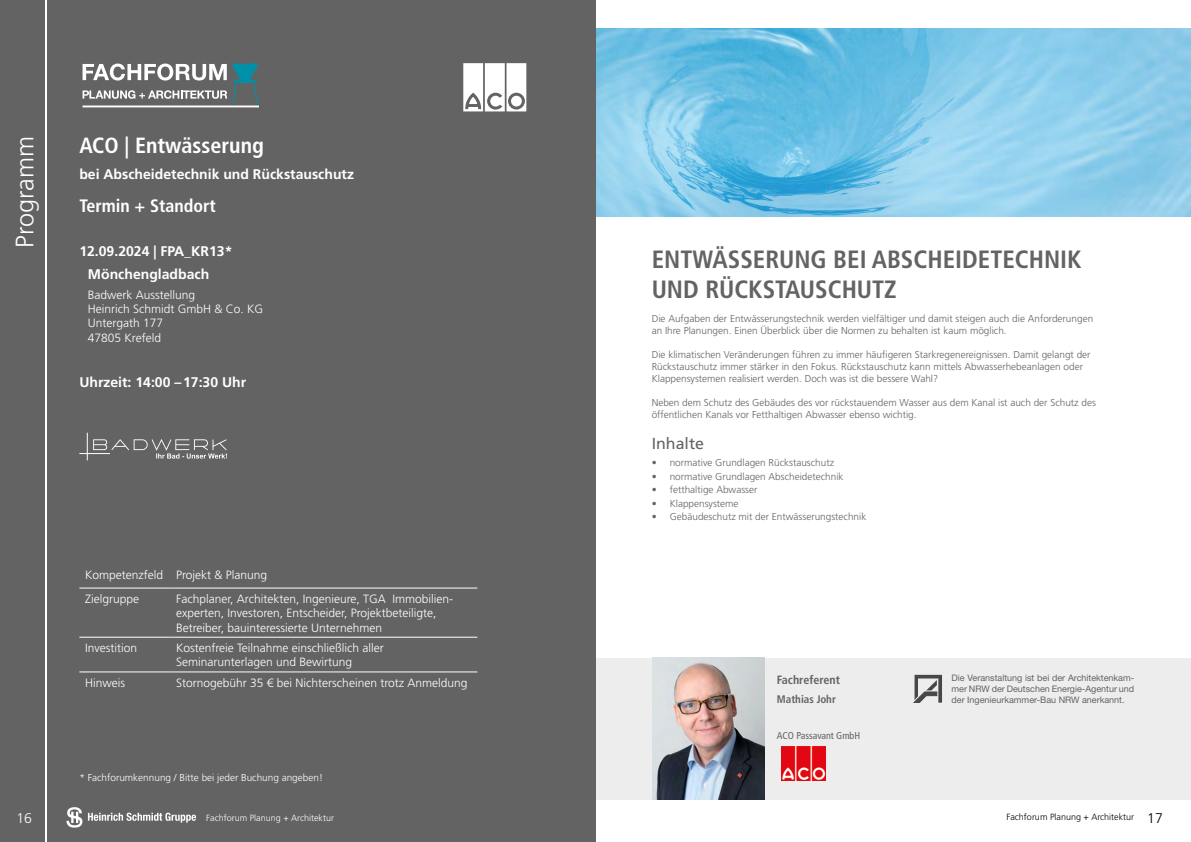
<style>
.page{position:relative;width:1191px;height:842px;background:#fff}
.page>*{position:absolute;margin:0;border:0;box-sizing:border-box;transform-origin:0 0}
.t1{font:300 25.2px "Frutiger LT Std";color:#fff}
.Seitentitel{font:700 condensed 25px/30px "Frutiger LT Std";color:#646363}
.Seitentitel_weiß_größer{font:700 condensed 22px "Frutiger LT Std";color:#fff}
.Seitentitel_weiß{font:700 condensed 18px "Frutiger LT Std";color:#fff}
.Fließtext{font:16px "Frutiger LT Std";color:#646363}
.Fließtext_Titel___Datum_weiß{font:700 14px "Frutiger LT Std";color:#fff}
.Seitentitel_weiß_größer-2{font:700 14px "Frutiger LT Std";color:#fff}
.t2{font:300 14px "Frutiger LT Std";color:#fff}
.Fließtext_weiß{font:300 12px/14.4px "Frutiger LT Std";color:#fff}
.Referent_Titel{font:700 condensed 12px "Frutiger LT Std";color:#646363}
.Referent{font:700 condensed 11px "Frutiger LT Std";color:#646363}
.Fließtext-2{font:300 10px/12px "Frutiger LT Std";color:#646363}
.Fließtext_weiß_Sternchen{font:300 10px "Frutiger LT Std";color:#fff}
.Firma{font:condensed 10px "Frutiger LT Std";color:#646363}
.t3{font:9px/10.8px "Helvetica Neue LT Std";color:#646363;text-align:justify}
.t4{font:300 9px "Frutiger LT Std";color:#000}
.t5{font:300 9px "Frutiger LT Std";color:#fff}
.s1{font-size:14px}
</style>
<div class="page">
<div style="left:595px;top:658px;width:596px;height:141px;background:#ededed"></div>
<div style="left:0;top:0;width:45px;height:842px;background:#646363"></div>
<img style="left:652px;top:658px;width:112px;height:141px">
<img style="left:781px;top:747px;width:44px;height:33px">
<img style="left:595px;top:28px;width:596px;height:189px">
<svg style="left:913px;top:675px;width:29px;height:28px"></svg>
<div style="left:47px;top:0;width:548px;height:842px;background:#646363"></div>
<svg style="left:66px;top:807px;width:130px;height:21px"></svg>
<svg style="left:87px;top:433px;width:140px;height:27px"></svg>
<hr style="left:79px;top:453px;width:31px;height:1px;background:#fff">
<svg style="left:463px;top:63px;width:63px;height:48px;background:#e2e2e2"></svg>
<hr style="left:79px;top:588px;width:91px;height:1px;background:#fff">
<hr style="left:170px;top:588px;width:307px;height:1px;background:#fff">
<hr style="left:79px;top:637px;width:91px;height:1px;background:#fff">
<hr style="left:170px;top:637px;width:307px;height:1px;background:#fff">
<hr style="left:79px;top:672px;width:91px;height:1px;background:#fff">
<hr style="left:170px;top:672px;width:307px;height:1px;background:#fff">
<svg style="left:83px;top:63px;width:175px;height:42px"></svg>
<hr style="left:83px;top:105px;width:176px;height:2px;background:#fff">
<h1 class="t1" style="left:10px;top:248px;width:113px;rotate:-90deg">Programm</h1>
<h3 class="t2" style="left:17px;top:810px;width:17px">16</h3>
<p class="Seitentitel_weiß_größer" style="left:79px;top:132px;width:186px">ACO | Entwässerung</p>
<p class="Seitentitel_weiß_größer-2" style="left:79px;top:166px;width:276px">bei Abscheidetechnik und Rückstauschutz</p>
<p class="Seitentitel_weiß" style="left:79px;top:195px;width:138px">Termin + Standort</p>
<p class="Fließtext_Titel___Datum_weiß" style="left:79px;top:243px;width:155px">12.09.2024 | FPA_KR13*</p>
<p class="Fließtext_Titel___Datum_weiß" style="left:88px;top:265px;width:123px">Mönchengladbach</p>
<p class="Fließtext_weiß" style="left:88px;top:287px;width:109px">Badwerk Ausstellung</p>
<p class="Fließtext_weiß" style="left:88px;top:302px;width:177px">Heinrich Schmidt GmbH &amp; Co. KG<br>Untergath 177</p>
<p class="Fließtext_weiß" style="left:88px;top:331px;width:75px">47805 Krefeld</p>
<p class="Fließtext_Titel___Datum_weiß" style="left:79px;top:374px;width:168px">Uhrzeit: 14:00 –17:30 Uhr</p>
<p class="Fließtext_weiß" style="left:85px;top:568px;width:80px">Kompetenzfeld</p>
<p class="Fließtext_weiß" style="left:176px;top:568px;width:93px">Projekt &amp; Planung</p>
<p class="Fließtext_weiß" style="left:85px;top:591px;width:56px">Zielgruppe</p>
<p class="Fließtext_weiß" style="left:176px;top:591px;width:279px">Fachplaner, Architekten, Ingenieure, TGA Immobilien&shy;experten, Investoren, Entscheider, Projektbeteiligte,<br>Betreiber, bauinteressierte Unternehmen</p>
<p class="Fließtext_weiß" style="left:85px;top:641px;width:53px">Investition</p>
<p class="Fließtext_weiß" style="left:176px;top:641px;width:209px">Kostenfreie Teilnahme einschließlich aller<br>Seminarunterlagen und Bewirtung</p>
<p class="Fließtext_weiß" style="left:85px;top:675px;width:42px">Hinweis</p>
<p class="Fließtext_weiß" style="left:176px;top:675px;width:293px">Stornogebühr 35 € bei Nichterscheinen trotz Anmeldung</p>
<p class="Fließtext_weiß_Sternchen" style="left:79px;top:771px;width:245px">* Fachforumkennung / Bitte bei jeder Buchung angeben!</p>
<p class="Seitentitel" style="left:651px;top:245px;width:431px">ENTWÄSSERUNG BEI ABSCHEIDETECHNIK<br>UND RÜCKSTAUSCHUTZ</p>
<p class="Fließtext-2" style="left:651px;top:312px;width:443px">Die Aufgaben der Entwässerungstechnik werden vielfältiger und damit steigen auch die Anforderungen an Ihre Planungen. Einen Überblick über die Normen zu behalten ist kaum möglich.</p>
<p class="Fließtext-2" style="left:651px;top:348px;width:440px">Die klimatischen Veränderungen führen zu immer häufigeren Starkregenereignissen. Damit gelangt der<br>Rückstauschutz immer stärker in den Fokus. Rückstauschutz kann mittels Abwasserhebeanlagen oder<br>Klappensystemen realisiert werden. Doch was ist die bessere Wahl?</p>
<p class="Fließtext-2" style="left:651px;top:396px;width:446px">Neben dem Schutz des Gebäudes des vor rückstauendem Wasser aus dem Kanal ist auch der Schutz des öffentlichen Kanals vor Fetthaltigen Abwasser ebenso wichtig.</p>
<p class="Fließtext" style="left:651px;top:434px;width:54px">Inhalte</p>
<p class="Fließtext-2" style="left:651px;top:457px;width:184px">• normative Grundlagen Rückstauschutz</p>
<p class="Fließtext-2" style="left:651px;top:471px;width:193px">• normative Grundlagen Abscheidetechnik</p>
<p class="Fließtext-2" style="left:651px;top:484px;width:107px">• fetthaltige Abwasser</p>
<p class="Fließtext-2" style="left:651px;top:497px;width:88px">• Klappensysteme</p>
<p class="Fließtext-2" style="left:651px;top:511px;width:216px">• Gebäudeschutz mit der Entwässerungstechnik</p>
<p class="Referent_Titel" style="left:777px;top:672px;width:64px">Fachreferent</p>
<p class="Referent" style="left:777px;top:692px;width:60px">Mathias Johr</p>
<p class="Firma" style="left:777px;top:730px;width:85px">ACO Passavant GmbH</p>
<p class="t3" style="left:951px;top:672px;width:184px">Die Veranstaltung ist bei der Architektenkam&shy;mer NRW der Deutschen Energie-Agentur und der Ingenieurkammer-Bau NRW anerkannt.</p>
<p class="t5" style="left:206px;top:812px;width:129px">Fachforum Planung + Architektur</p>
<p class="t4" style="left:1006px;top:812px;width:158px">Fachforum Planung + Architektur <span class="s1">17</span></p>
</div>
